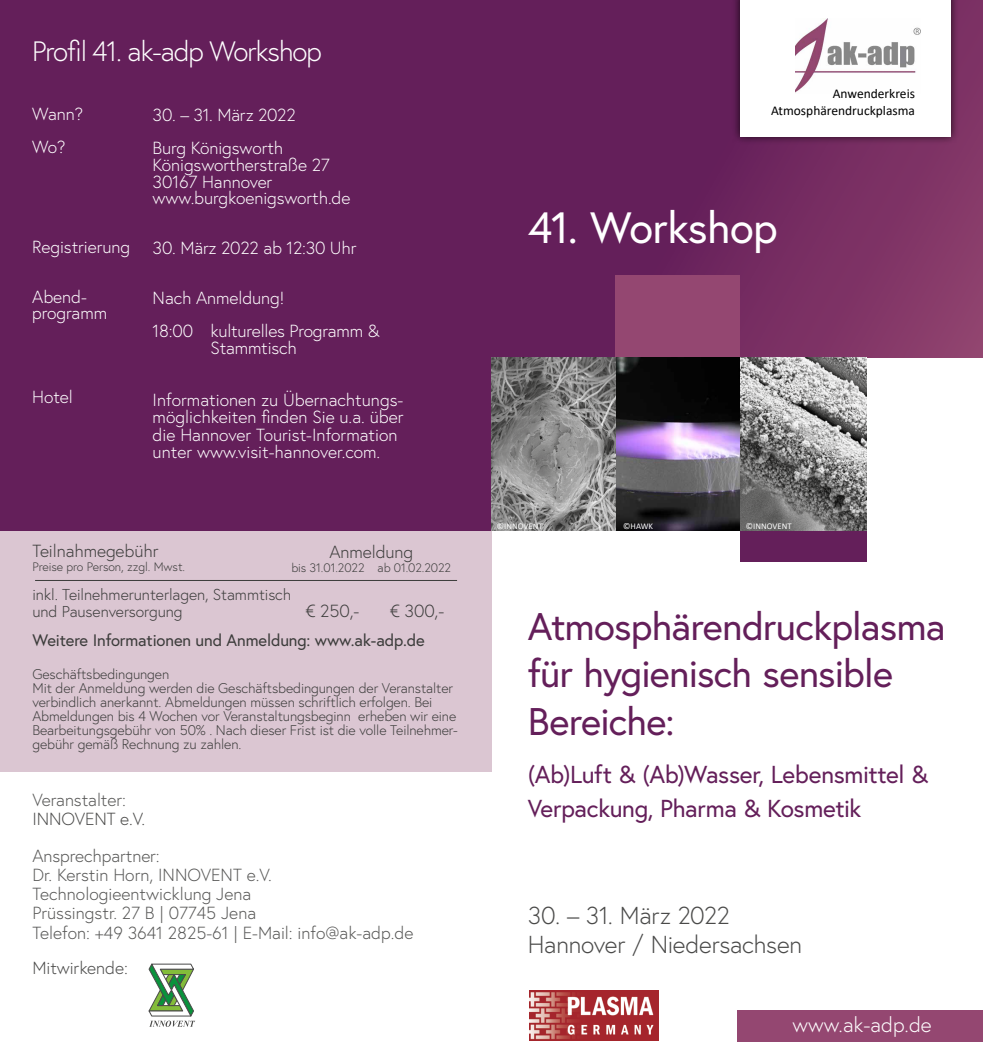
<style>
.page{position:relative;width:983px;height:1042px;background:#fff}
.page>*{position:absolute;margin:0;border:0;box-sizing:border-box;transform-origin:0 0}
.t1{font:43.75px "Europa";letter-spacing:-.015em;color:#fff}
.t2{font:38.5px/47.2px "Europa";letter-spacing:-.02em;color:#641f5a}
.t3{font:300 28px "Europa";letter-spacing:-.04em;color:#fff}
.t4{font:24.5px/33.6px "Europa";letter-spacing:-.015em;color:#641f5a}
.t5{font:300 24.5px/29.4px "Europa";letter-spacing:-.01em;color:#4a4a49}
.t6{font:300 21px "Europa";color:#fff}
.t7{font:300 17.5px/33.2px "Europa";letter-spacing:-.005em;color:#fff}
.t8{font:300 17.5px/19.2px "Europa";color:#575756}
.t9{font:300 17.5px "Europa";letter-spacing:-.005em;color:#3c3c3b}
.t10{font:300 17.5px "Europa";letter-spacing:-.005em;color:#4a4a49}
.t11{font:16.62px "Europa";letter-spacing:-.01em;color:#3c3c3b}
.t12{font:300 15.75px/16.6px "Europa";letter-spacing:-.005em;color:#3c3c3b}
.t13{font:300 14px/14px "Europa";letter-spacing:-.01em;color:#3c3c3b}
.t14{font:13.47px/17.2px "Calibri";color:#000;text-align:right}
.t15{font:300 12.25px "Europa";letter-spacing:-.005em;color:#3c3c3b}
.t16{font:8.75px "Calibri";color:#fff}
</style>
<div class="page">
<div style="left:0;top:531px;width:491px;height:240px;background:#dbc6d2"></div>
<div style="left:0;top:0;width:491px;height:530px;background:#641f5a"></div>
<hr style="left:35px;top:580px;width:422px;height:1px;background:#3c3c3b">
<div style="left:737px;top:1011px;width:245px;height:31px;background:#944771"></div>
<svg style="left:149px;top:964px;width:46px;height:63px"></svg>
<div style="left:491px;top:0;width:491px;height:357px;background:linear-gradient(to right,#5b1856,#863969)"></div>
<div style="left:615px;top:275px;width:124px;height:82px;background:#944771"></div>
<div style="left:731px;top:0;width:227px;height:145px;background:#000;opacity:.75"></div>
<div style="left:739px;top:0;width:211px;height:136px;background:#fff"></div>
<img style="left:795px;top:18px;width:125px;height:75px">
<div style="left:739px;top:531px;width:127px;height:31px;background:#641f5a"></div>
<img style="left:491px;top:357px;width:375px;height:174px">
<img style="left:529px;top:990px;width:129px;height:50px">
<h3 class="t3" style="left:32px;top:34px;width:291px">Profil 41. ak-adp Workshop</h3>
<p class="t7" style="left:32px;top:97px;width:52px">Wann?<br>Wo?</p>
<p class="t7" style="left:32px;top:230px;width:99px">Registrierung</p>
<p class="t7" style="left:32px;top:288px;width:76px;line-height:16.6px">Abend&shy;programm</p>
<p class="t7" style="left:32px;top:380px;width:42px">Hotel</p>
<p class="t7" style="left:153px;top:98px;width:144px">30. – 31. März 2022<br>Burg Königsworth</p>
<p class="t7" style="left:153px;top:156px;width:199px;line-height:16.6px">Königswortherstraße 27<br>30167 Hannover www.burgkoenigsworth.de</p>
<p class="t7" style="left:153px;top:231px;width:205px">30. März 2022 ab 12:30 Uhr</p>
<p class="t7" style="left:153px;top:281px;width:229px">Nach Anmeldung!<br>18:00 kulturelles Programm &amp;</p>
<p class="t7" style="left:210px;top:331px;width:88px">Stammtisch</p>
<p class="t7" style="left:153px;top:390px;width:252px;line-height:17.5px">Informationen zu Übernachtungs&shy;möglichkeiten finden Sie u.a. über die Hannover Tourist-Information unter www.visit-hannover.com.</p>
<p class="t9" style="left:32px;top:540px;width:127px">Teilnahmegebühr</p>
<p class="t15" style="left:32px;top:559px;width:154px">Preise pro Person, zzgl. Mwst.</p>
<p class="t12" style="left:32px;top:586px;width:260px">inkl. Teilnehmerunterlagen, Stammtisch und Pausenversorgung</p>
<p class="t9" style="left:329px;top:541px;width:85px">Anmeldung</p>
<p class="t15" style="left:291px;top:560px;width:161px">bis 31.01.2022 ab 01.02.2022</p>
<p class="t9" style="left:305px;top:599px;width:55px">€ 250,-</p>
<p class="t9" style="left:390px;top:599px;width:56px">€ 300,-</p>
<p class="t11" style="left:32px;top:629px;width:394px">Weitere Informationen und Anmeldung: www.ak-adp.de</p>
<p class="t13" style="left:32px;top:667px;width:426px">Geschäftsbedingungen<br>Mit der Anmeldung werden die Geschäftsbedingungen der Veranstalter verbindlich anerkannt. Abmeldungen müssen schriftlich erfolgen. Bei Abmeldungen bis 4 Wochen vor Veranstaltungsbeginn erheben wir eine Bearbeitungsgebühr von 50% . Nach dieser Frist ist die volle Teilnehmer&shy;gebühr gemäß Rechnung zu zahlen.</p>
<p class="t8" style="left:32px;top:790px;width:95px">Veranstalter:</p>
<p class="t10" style="left:32px;top:808px;width:114px">INNOVENT e.V.</p>
<p class="t8" style="left:32px;top:846px;width:382px">Ansprechpartner:<br>Dr. Kerstin Horn, INNOVENT e.V.<br>Technologieentwicklung Jena<br>Prüssingstr. 27 B | 07745 Jena<br>Telefon: +49 3641 2825-61 | E-Mail: info@ak-adp.de</p>
<p class="t10" style="left:32px;top:956px;width:97px">Mitwirkende:</p>
<p class="t14" style="left:771px;top:84px;width:145px">Anwenderkreis<br>Atmosphärendruckplasma</p>
<h1 class="t1" style="left:528px;top:199px;width:251px">41. Workshop</h1>
<p class="t16" style="left:497px;top:520px;width:47px">©INNOVENT</p>
<p class="t16" style="left:623px;top:520px;width:31px">©HAWK</p>
<p class="t16" style="left:745px;top:520px;width:47px">©INNOVENT</p>
<h2 class="t2" style="left:527px;top:602px;width:419px">Atmosphärendruckplasma für hygienisch sensible<br>Bereiche:</h2>
<h3 class="t4" style="left:527px;top:757px;width:402px">(Ab)Luft &amp; (Ab)Wasser, Lebensmittel &amp;<br>Verpackung, Pharma &amp; Kosmetik</h3>
<h3 class="t5" style="left:527px;top:900px;width:276px">30. – 31. März 2022<br>Hannover / Niedersachsen</h3>
<p class="t6" style="left:792px;top:1012px;width:141px">www.ak-adp.de</p>
</div>
